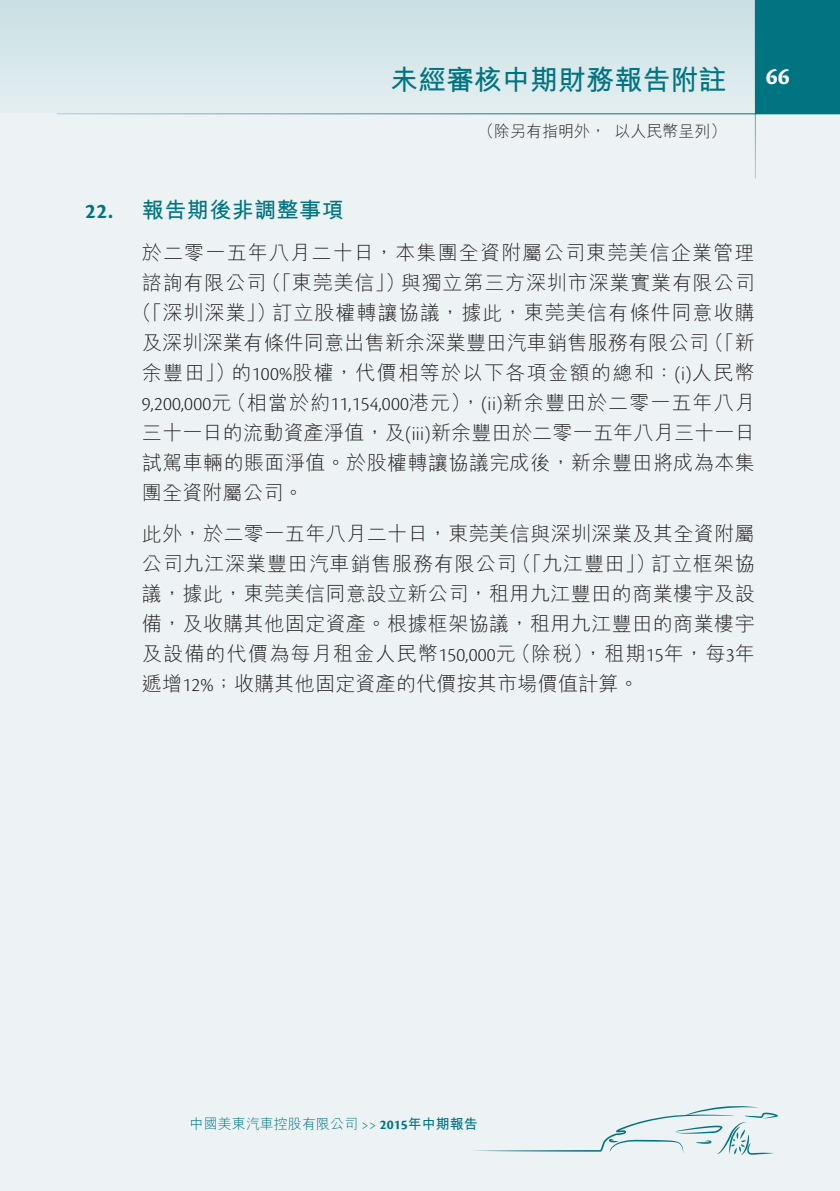
<style>
.page{position:relative;width:840px;height:1191px;background:#fff}
.page>*{position:absolute;margin:0;border:0;box-sizing:border-box;transform-origin:0 0}
.t1{font:700 28px "M Hei HK";color:#007481}
.t2{font:700 24px "Cronos Pro";color:#fff}
.t3{font:700 22px "M Hei HK";letter-spacing:.02em;color:#007481}
.t4{font:300 20px/30px "M Hei HK";letter-spacing:.04em;color:#231f20;text-align:justify}
.t5{font:300 20px "Cronos Pro";letter-spacing:.01em;color:#231f20}
.t6{font:300 16px "M Hei HK";color:#231f20}
.t7{font:300 14px "M Hei HK";color:#007481}
.s1{font-family:"Cronos Pro"}
.s2{font-family:"M Hei HK"}
.s3{font-family:"Cronos Pro";font-weight:700}
.s4{font-weight:700}
</style>
<div class="page">
<div style="left:0;top:0;width:839px;height:1191px;background:#edf3f5"></div>
<div style="left:0;top:0;width:839px;height:113px;background:linear-gradient(to bottom,#c8dfe3,#e5eff1)"></div>
<hr style="left:754px;top:0;width:1px;height:178px;background:#007481">
<hr style="left:57px;top:113px;width:782px;height:1px;background:#007481">
<div style="left:754px;top:0;width:85px;height:114px;background:#007481"></div>
<svg style="left:473px;top:1106px;width:304px;height:49px"></svg>
<h1 class="t1" style="left:390px;top:59px;width:337px">未經審核中期財務報告附註</h1>
<p class="t2" style="left:765px;top:63px;width:25px">66</p>
<p class="t6" style="left:478px;top:120px;width:249px">（除另有指明外，以人民幣呈列）</p>
<p class="t3" style="left:85px;top:194px;width:260px"><span class="s1">22.</span> 報告期後非調整事項</p>
<p class="t4" style="left:132px;top:236px;width:624px;text-align:center">於二零一五年八月二十日，本集團全資附屬公司東莞美信企業管理諮詢有限公司（「東莞美信」）與獨立第三方深圳市深業實業有限公司（「深圳深業」）訂立股權轉讓協議，據此，東莞美信有條件同意收購及深圳深業有條件同意出售新余深業豐田汽車銷售服務有限公司（「新余豐田」）的<span class="s1">100%</span>股權，代價相等於以下各項金額的總和：<span class="s1">(i)</span>人民幣</p>
<p class="t5" style="left:142px;top:392px;width:614px">9,200,000<span class="s2">元（相當於約</span>11,154,000<span class="s2">港元），</span>(ii)<span class="s2">新余豐田於二零一五年八月</span></p>
<p class="t4" style="left:142px;top:416px;width:614px">三十一日的流動資產淨值，及<span class="s1">(iii)</span>新余豐田於二零一五年八月三十一日試駕車輛的賬面淨值。於股權轉讓協議完成後，新余豐田將成為本集團全資附屬公司。</p>
<p class="t4" style="left:142px;top:518px;width:614px">此外，於二零一五年八月二十日，東莞美信與深圳深業及其全資附屬公司九江深業豐田汽車銷售服務有限公司（「九江豐田」）訂立框架協議，據此，東莞美信同意設立新公司，租用九江豐田的商業樓宇及設備，及收購其他固定資產。根據框架協議，租用九江豐田的商業樓宇及設備的代價為每月租金人民幣<span class="s1">150,000</span>元（除稅），租期<span class="s1">15</span>年，每<span class="s1">3</span>年遞增<span class="s1">12%</span>；收購其他固定資產的代價按其市場價值計算。</p>
<p class="t7" style="left:190px;top:1114px;width:289px">中國美東汽車控股有限公司 <span class="s1">&gt;&gt;</span> <span class="s3">2015</span><span class="s4">年中期報告</span></p>
</div>
